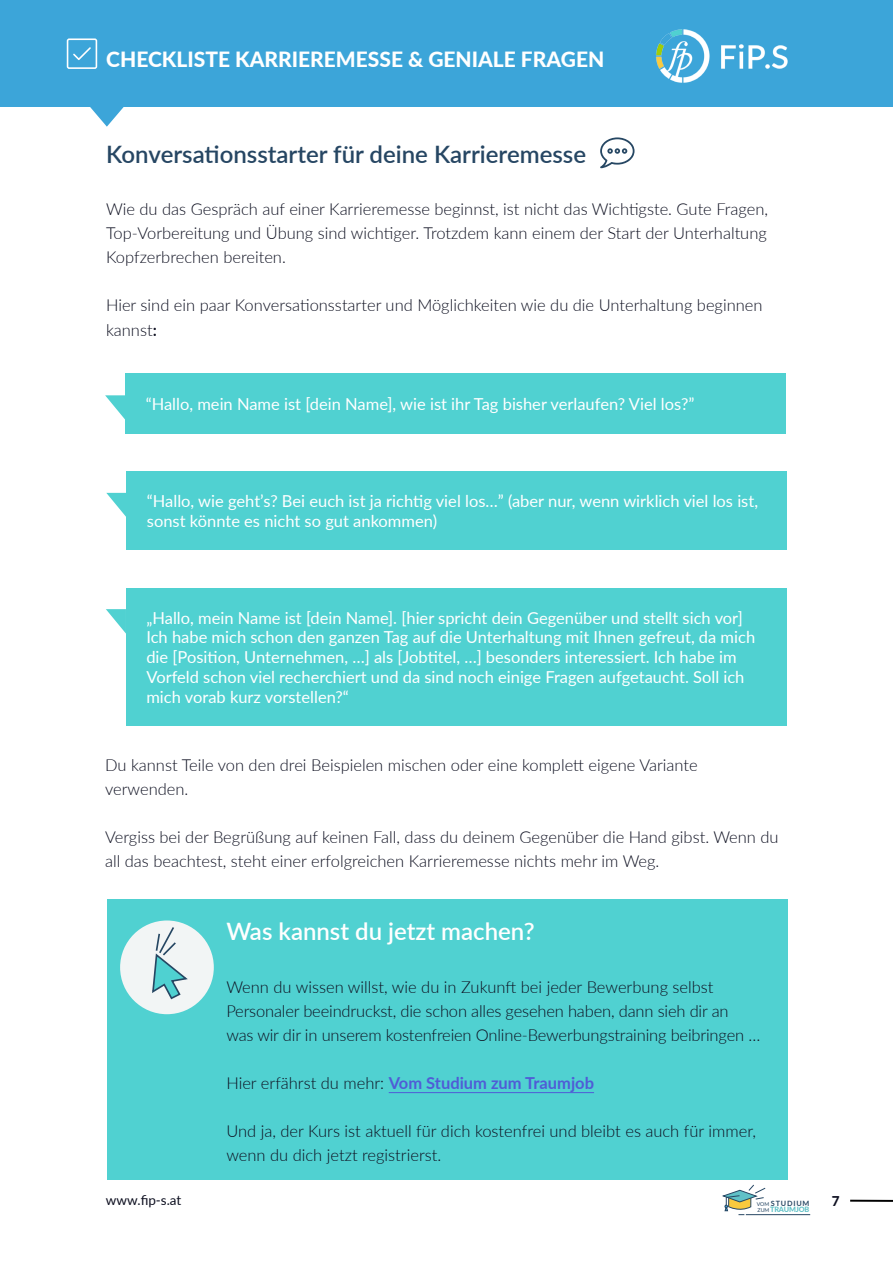
<style>
.page{position:relative;width:893px;height:1263px;background:#fff}
.page>*{position:absolute;margin:0;border:0;box-sizing:border-box;transform-origin:0 0}
.t1{font:600 24px "Lato";color:#264663}
.t2{font:600 24px "Lato";color:#fff}
.t3{font:800 21px "Lato";color:#fff}
.t4{font:300 16.5px/24px "Lato";color:#0d0f20}
.t5{font:16.5px/19.8px "Lato";color:#fff}
.t6{font:700 16.5px "Lato";color:#4f5cd6}
.t7{font:13.5px "Lato";color:#0d0f20}
.t8{font:800 13.5px "Lato";color:#0d0f20}
.t9{font:800 7.35px "Lato";letter-spacing:-.02em;color:#60c1c7}
.t10{font:700 7.35px "Lato";letter-spacing:.11em;color:#264663}
.t11{font:5.25px "Lato";color:#264663}
.s1{font-weight:600}
.s2{font-weight:300;color:#0d0f20}
</style>
<div class="page">
<svg style="left:850px;top:1199px;width:43px;height:3px"></svg>
<div style="left:0;top:0;width:893px;height:106px;background:#3ca5d9"></div>
<svg style="left:82px;top:106px;width:49px;height:21px"></svg>
<hr style="left:746px;top:1214px;width:64px;height:1px;background:#264663">
<svg style="left:723px;top:1184px;width:43px;height:31px"></svg>
<img style="left:656px;top:29px;width:132px;height:54px">
<svg style="left:67px;top:38px;width:30px;height:31px"></svg>
<div style="left:125px;top:374px;width:660px;height:60px;background:#50d1d1"></div>
<svg style="left:105px;top:395px;width:20px;height:25px"></svg>
<div style="left:126px;top:471px;width:661px;height:79px;background:#50d1d1"></div>
<svg style="left:106px;top:493px;width:20px;height:24px"></svg>
<div style="left:126px;top:587px;width:660px;height:138px;background:#50d1d1"></div>
<svg style="left:106px;top:609px;width:20px;height:25px"></svg>
<div style="left:107px;top:899px;width:680px;height:281px;background:#50d1d1"></div>
<hr style="left:389px;top:1092px;width:205px;height:1px;background:#4f5cd6">
<div style="left:120px;top:920px;width:94px;height:94px;background:#f2f5f5;border-radius:50%"></div>
<svg style="left:152px;top:925px;width:38px;height:75px"></svg>
<svg style="left:600px;top:137px;width:34px;height:31px"></svg>
<p class="t3" style="left:106px;top:44px;width:499px">CHECKLISTE KARRIEREMESSE &amp; GENIALE FRAGEN</p>
<h1 class="t1" style="left:106px;top:137px;width:481px">Konversationsstarter für deine Karrieremesse</h1>
<p class="t4" style="left:106px;top:197px;width:664px;text-align:justify">Wie du das Gespräch auf einer Karrieremesse beginnst, ist nicht das Wichtigste. Gute Fragen, Top-Vorbereitung und Übung sind wichtiger. Trotzdem kann einem der Start der Unterhaltung Kopfzerbrechen bereiten.</p>
<p class="t4" style="left:106px;top:293px;width:658px">Hier sind ein paar Konversationsstarter und Möglichkeiten wie du die Unterhaltung beginnen kannst<span class="s1">:</span></p>
<p class="t5" style="left:146px;top:393px;width:550px">“Hallo, mein Name ist [dein Name], wie ist ihr Tag bisher verlaufen? Viel los?”</p>
<p class="t5" style="left:147px;top:491px;width:613px">“Hallo, wie geht’s? Bei euch ist ja richtig viel los…” (aber nur, wenn wirklich viel los ist, sonst könnte es nicht so gut ankommen)</p>
<p class="t5" style="left:146px;top:607px;width:610px">„Hallo, mein Name ist [dein Name]. [hier spricht dein Gegenüber und stellt sich vor] Ich habe mich schon den ganzen Tag auf die Unterhaltung mit Ihnen gefreut, da mich die [Position, Unternehmen, …] als [Jobtitel, …] besonders interessiert. Ich habe im Vorfeld schon viel recherchiert und da sind noch einige Fragen aufgetaucht. Soll ich mich vorab kurz vorstellen?“</p>
<p class="t4" style="left:105px;top:753px;width:594px">Du kannst Teile von den drei Beispielen mischen oder eine komplett eigene Variante verwenden.</p>
<p class="t4" style="left:105px;top:825px;width:675px">Vergiss bei der Begrüßung auf keinen Fall, dass du deinem Gegenüber die Hand gibst. Wenn du all das beachtest, steht einer erfolgreichen Karrieremesse nichts mehr im Weg.</p>
<h1 class="t2" style="left:226px;top:914px;width:310px">Was kannst du jetzt machen?</h1>
<p class="t4" style="left:226px;top:974px;width:535px">Wenn du wissen willst, wie du in Zukunft bei jeder Bewerbung selbst<br>Personaler beeindruckst, die schon alles gesehen haben, dann sieh dir an<br>was wir dir in unserem kostenfreien Online-Bewerbungstraining beibringen …</p>
<p class="t6" style="left:226px;top:1071px;width:369px"><span class="s2">Hier erfährst du mehr:</span> Vom Studium zum Traumjob</p>
<p class="t4" style="left:226px;top:1118px;width:531px">Und ja, der Kurs ist aktuell für dich kostenfrei und bleibt es auch für immer, wenn du dich jetzt registrierst.</p>
<p class="t7" style="left:106px;top:1191px;width:77px">www.fip-s.at</p>
<p class="t11" style="left:757px;top:1200px;width:14px">VOM</p>
<p class="t8" style="left:832px;top:1191px;width:9px">7</p>
<p class="t11" style="left:758px;top:1206px;width:13px">ZUM</p>
<p class="t10" style="left:771px;top:1197px;width:40px">STUDIUM</p>
<p class="t9" style="left:770px;top:1204px;width:41px">TRAUMJOB</p>
</div>
